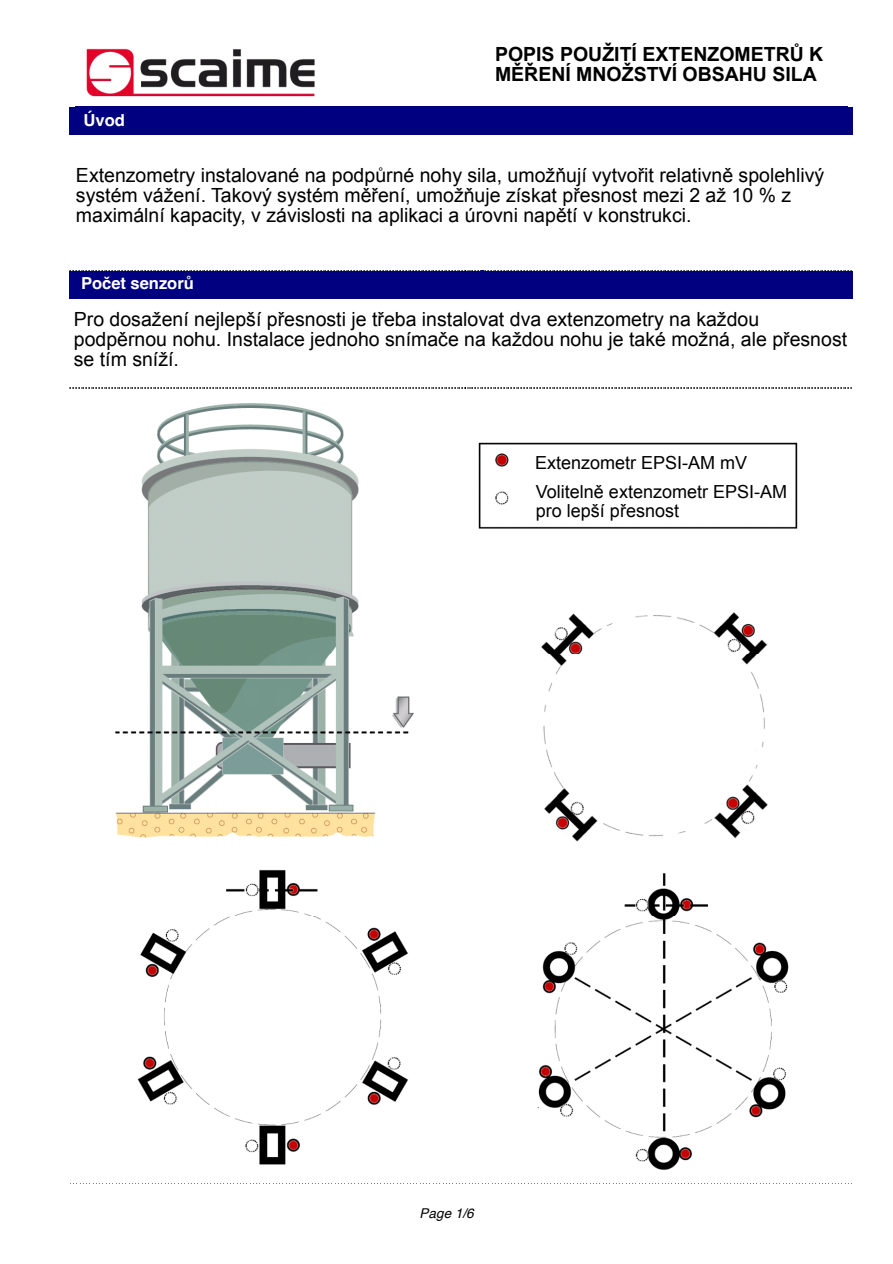
<style>
.page{position:relative;width:893px;height:1264px;background:#fff}
.page>*{position:absolute;margin:0;border:0;box-sizing:border-box;transform-origin:0 0}
.t1{font:19.5px/20.1px "Arial";color:#000}
.t2{font:700 19.5px/20.1px "Arial";color:#000}
.t3{font:18px/29.5px "Arial";color:#000}
.t4{font:700 16.5px "Helvetica";letter-spacing:-.005em;color:#fff}
.t5{font:italic 13.5px "Helvetica";color:#000}
</style>
<div class="page">
<img style="left:86px;top:48px;width:229px;height:49px">
<div style="left:69px;top:107px;width:783px;height:27px;background:#000080"></div>
<div style="left:69px;top:271px;width:783px;height:27px;background:#000080"></div>
<svg style="left:69px;top:270px;width:783px;height:1px"></svg>
<img style="left:115px;top:403px;width:683px;height:767px">
<div style="left:523px;top:454px;width:162px;height:24px;background:#fff"></div>
<div style="left:519px;top:488px;width:248px;height:30px;background:#fff"></div>
<svg style="left:69px;top:388px;width:783px;height:1px"></svg>
<div style="left:477px;top:394px;width:323px;height:30px;background:#fff"></div>
<div style="left:631px;top:557px;width:145px;height:50px;background:#fff"></div>
<div style="left:340px;top:868px;width:191px;height:41px;background:#fff"></div>
<div style="left:408px;top:900px;width:32px;height:44px;background:#fff"></div>
<div style="left:476px;top:1126px;width:133px;height:49px;background:#fff"></div>
<div style="left:496px;top:1107px;width:45px;height:36px;background:#fff"></div>
<p class="t4" style="left:83px;top:113px;width:43px">Úvod</p>
<p class="t2" style="left:495px;top:46px;width:330px">POPIS POUŽITÍ EXTENZOMETRŮ K<br>MĚŘENÍ MNOŽSTVÍ OBSAHU SILA</p>
<p class="t1" style="left:76px;top:167px;width:749px">Extenzometry instalované na podpůrné nohy sila, umožňují vytvořit relativně spolehlivý systém vážení. Takový systém měření, umožňuje získat přesnost mezi 2 až 10 % z maximální kapacity, v závislosti na aplikaci a úrovni napětí v konstrukci.</p>
<p class="t4" style="left:81px;top:276px;width:114px">Počet senzorů</p>
<p class="t1" style="left:74px;top:310px;width:775px">Pro dosažení nejlepší přesnosti je třeba instalovat dva extenzometry na každou podpěrnou nohu. Instalace jednoho snímače na každou nohu je také možná, ale přesnost se tím sníží.</p>
<p class="t3" style="left:535px;top:449px;width:253px">Extenzometr EPSI-AM mV<br>Volitelně extenzometr EPSI-AM</p>
<p class="t3" style="left:536px;top:497px;width:145px">pro lepší přesnost</p>
<p class="t5" style="left:419px;top:1207px;width:56px">Page 1/6</p>
</div>
